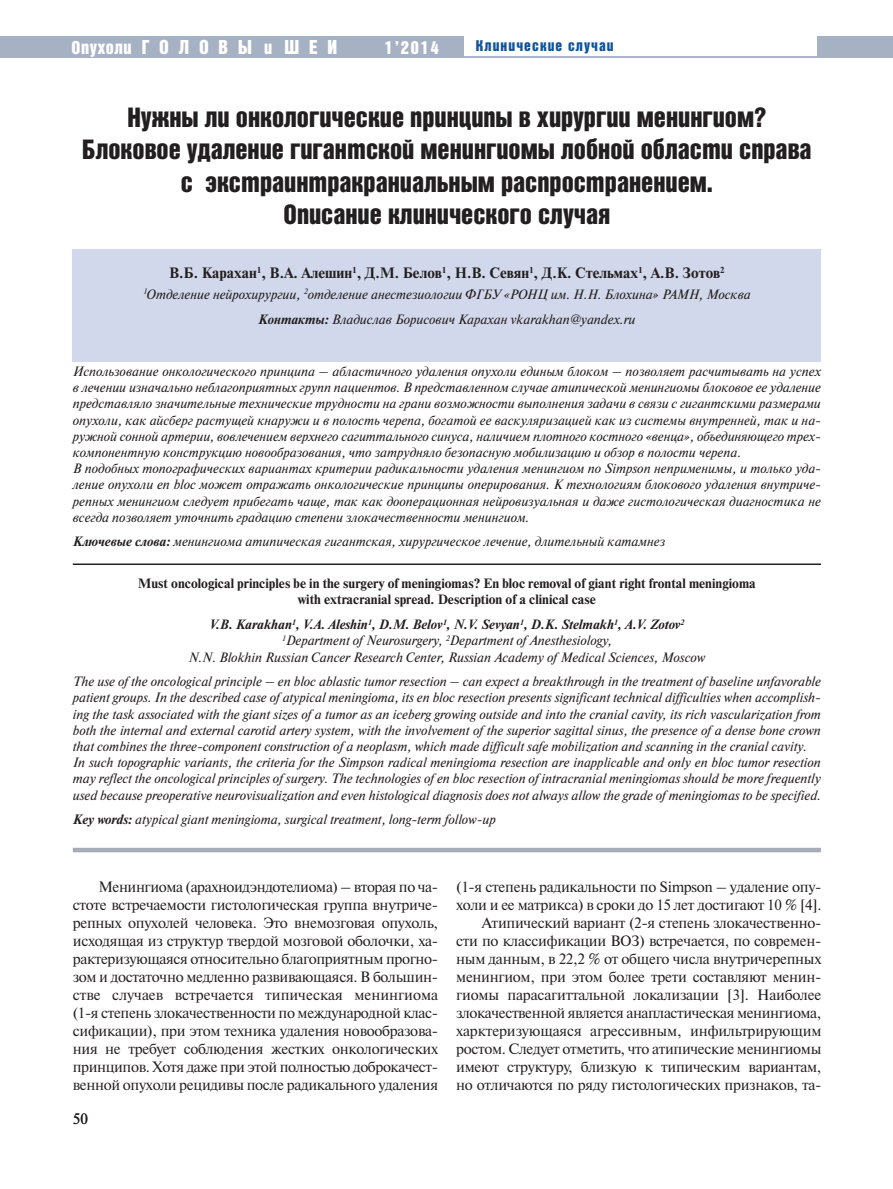
<style>
.page{position:relative;width:893px;height:1189px;background:#fff}
.page>*{position:absolute;margin:0;border:0;box-sizing:border-box;transform-origin:0 0}
.t1{font:27px/32.4px "Bastion Kontrast Alt C";color:#231f20;text-align:center}
.t2{font:19.5px "Bastion Kontrast Alt C";letter-spacing:.5em;color:#fff}
.t3{font:18px "Bastion Kontrast Alt C";color:#fff}
.t4{font:15px/18px "Newton C";letter-spacing:-.02em;color:#231f20;text-align:justify}
.t5{font:700 15px "Newton C";color:#231f20}
.t6{font:15px "Bastion Kontrast Alt C";letter-spacing:.075em;color:#105399}
.t7{font:italic 13.5px/16.2px "Newton C";color:#231f20;text-align:center}
.t8{font:700 13.5px/16.2px "Newton C";color:#231f20;text-align:center}
.s1{font-size:18px}
.s2{font-weight:700}
</style>
<div class="page">
<div style="left:0;top:36px;width:464px;height:22px;background:#a7b1c4"></div>
<div style="left:817px;top:36px;width:76px;height:22px;background:#a7b1c4"></div>
<hr style="left:446px;top:56px;width:376px;height:2px;background:#a7b1c4">
<div style="left:73px;top:250px;width:748px;height:112px;background:#d2d8eb"></div>
<hr style="left:73px;top:563px;width:748px;height:2px;background:#231f20">
<hr style="left:73px;top:848px;width:748px;height:4px;background:#a7abb7">
<h2 class="t2" style="left:71px;top:40px;width:267px"><span class="s1">Опухоли</span> ГОЛОВЫ <span class="s1">и</span> ШЕИ</h2>
<h3 class="t3" style="left:385px;top:41px;width:55px">1’2014</h3>
<p class="t6" style="left:476px;top:40px;width:139px">Клинические случаи</p>
<h1 class="t1" style="left:82px;top:102px;width:731px">Нужны ли онкологические принципы в хирургии менингиом?<br>Блоковое удаление гигантской менингиомы лобной области справа с экстраинтракраниальным распространением.<br>Описание клинического случая</h1>
<p class="t5" style="left:169px;top:267px;width:557px">В.Б. Карахан<sup>1</sup>, В.А. Алешин<sup>1</sup>, Д.М. Белов<sup>1</sup>, Н.В. Севян<sup>1</sup>, Д.К. Стельмах<sup>1</sup>, А.В. Зотов<sup>2</sup></p>
<p class="t7" style="left:143px;top:283px;width:609px;line-height:25px"><sup>1</sup>Отделение нейрохирургии, <sup>2</sup>отделение анестезиологии ФГБУ «РОНЦ им. Н.Н. Блохина» РАМН, Москва<br><span class="s2">Контакты:</span> Владислав Борисович Карахан vkarakhan@yandex.ru</p>
<p class="t7" style="left:73px;top:364px;width:749px;text-align:left">Использование онкологического принципа – абластичного удаления опухоли единым блоком – позволяет расчитывать на успех в лечении изначально неблагоприятных групп пациентов. В представленном случае атипической менингиомы блоковое ее удаление представляло значительные технические трудности на грани возможности выполнения задачи в связи с гигантскими размерами опухоли, как айсберг растущей кнаружи и в полость черепа, богатой ее васкуляризацией как из системы внутренней, так и на&shy;ружной сонной артерии, вовлечением верхнего сагиттального синуса, наличием плотного костного «венца», объединяющего трех&shy;компонентную конструкцию новообразования, что затрудняло безопасную мобилизацию и обзор в полости черепа.<br>В подобных топографических вариантах критерии радикальности удаления менингиом по Simpson неприменимы, и только уда&shy;ление опухоли en bloc может отражать онкологические принципы оперирования. К технологиям блокового удаления внутриче&shy;репных менингиом следует прибегать чаще, так как дооперационная нейровизуальная и даже гистологическая диагностика не всегда позволяет уточнить градацию степени злокачественности менингиом.</p>
<p class="t7" style="left:73px;top:535px;width:593px"><span class="s2">Ключевые слова:</span> менингиома атипическая гигантская, хирургическое лечение, длительный катамнез</p>
<p class="t8" style="left:138px;top:576px;width:619px">Must oncological principles be in the surgery of meningiomas? En bloc removal of giant right frontal meningioma with extracranial spread. Description of a clinical case</p>
<p class="t7" style="left:188px;top:617px;width:518px"><span class="s2">V.B. Karakhan</span><sup>1</sup><span class="s2">, V.A. Aleshin</span><sup>1</sup><span class="s2">, D.M. Belov</span><sup>1</sup><span class="s2">, N.V. Sevyan</span><sup>1</sup><span class="s2">, D.K. Stelmakh</span><sup>1</sup><span class="s2">, A.V. Zotov</span><sup>2<br></sup><sup>1</sup>Department of Neurosurgery, <sup>2</sup>Department of Anesthesiology,<br>N.N. Blokhin Russian Cancer Research Center, Russian Academy of Medical Sciences, Moscow</p>
<p class="t7" style="left:73px;top:675px;width:749px;text-align:left">The use of the oncological principle – en bloc ablastic tumor resection – can expect a breakthrough in the treatment of baseline unfavorable patient groups. In the described case of atypical meningioma, its en bloc resection presents significant technical difficulties when accomplish&shy;ing the task associated with the giant sizes of a tumor as an iceberg growing outside and into the cranial cavity, its rich vascularization from both the internal and external carotid artery system, with the involvement of the superior sagittal sinus, the presence of a dense bone crown that combines the three-component construction of a neoplasm, which made difficult safe mobilization and scanning in the cranial cavity.<br>In such topographic variants, the criteria for the Simpson radical meningioma resection are inapplicable and only en bloc tumor resection may reflect the oncological principles of surgery. The technologies of en bloc resection of intracranial meningiomas should be more frequently used because preoperative neurovisualization and even histological diagnosis does not always allow the grade of meningiomas to be specified.</p>
<p class="t7" style="left:73px;top:813px;width:424px"><span class="s2">Key words:</span> atypical giant meningioma, surgical treatment, long-term follow-up</p>
<p class="t4" style="left:73px;top:879px;width:367px;text-indent:26px">Менингиома (арахноидэндотелиома) – вторая по ча&shy;стоте встречаемости гистологическая группа внутриче&shy;репных опухолей человека. Это внемозговая опухоль, исходящая из структур твердой мозговой оболочки, ха&shy;рактеризующаяся относительно благоприятным прогно&shy;зом и достаточно медленно развивающаяся. В большин&shy;стве случаев встречается типическая менингиома (1-я степень злокачественности по международной клас&shy;сификации), при этом техника удаления новообразова&shy;ния не требует соблюдения жестких онкологических принципов. Хотя даже при этой полностью доброкачест&shy;венной опухоли рецидивы после радикального удаления</p>
<p class="t4" style="left:456px;top:879px;width:367px;text-align:right">(1-я степень радикальности по Simpson – удаление опу&shy;холи и ее матрикса) в сроки до 15 лет достигают 10 % [4].<br>Атипический вариант (2-я степень злокачественно&shy;сти по классификации ВОЗ) встречается, по современ&shy;ным данным, в 22,2 % от общего числа внутричерепных менингиом, при этом более трети составляют менин&shy;гиомы парасагиттальной локализации [3]. Наиболее злокачественной является анапластическая менингиома, харктеризующаяся агрессивным, инфильтрирующим ростом. Следует отметить, что атипические менингиомы имеют структуру, близкую к типическим вариантам, но отличаются по ряду гистологических признаков, та-</p>
<p class="t4" style="left:73px;top:1111px;width:17px">50</p>
</div>
